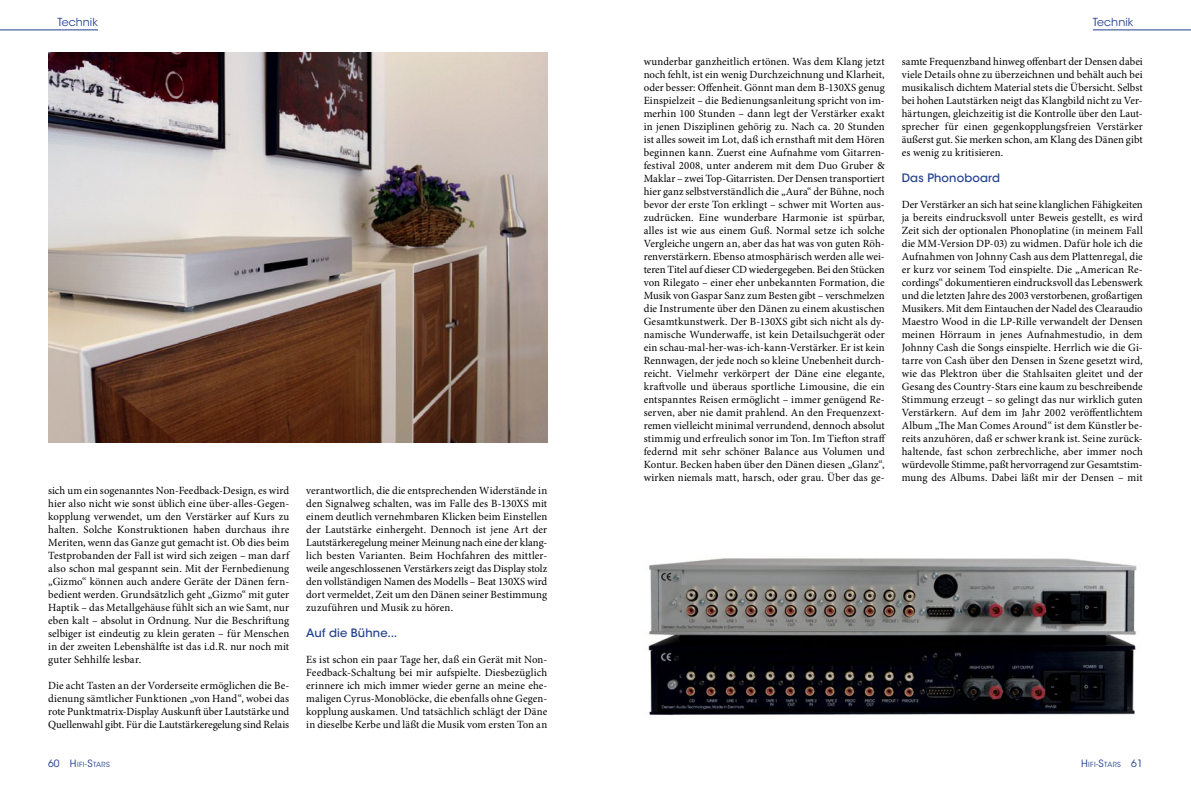
<style>
.page{position:relative;width:1191px;height:794px;background:#fff}
.page>*{position:absolute;margin:0;border:0;box-sizing:border-box;transform-origin:0 0}
.t1{font:500 11.5px "ITC Avant Garde Std";letter-spacing:.01em;color:#224090}
.t2{font:11px/13px "Minion Pro";letter-spacing:.01em;color:#000;text-align:justify}
.t3{font:11px "ITC Avant Garde Std";letter-spacing:.01em;color:#224090}
.t4{font:10px "ITC Avant Garde Std";color:#224090}
.t5{font:7px "ITC Avant Garde Std";letter-spacing:.055em;color:#224090}
.s1{font-size:10px}
.s2{font-size:8px}
</style>
<div class="page">
<hr style="left:0;top:29px;width:98px;height:1px;background:#224090">
<hr style="left:1093px;top:29px;width:98px;height:1px;background:#224090">
<img style="left:48px;top:52px;width:499px;height:390px">
<img style="left:648px;top:558px;width:489px;height:157px">
<p class="t3" style="left:57px;top:15px;width:42px">Technik</p>
<p class="t3" style="left:1093px;top:15px;width:42px">Technik</p>
<p class="t2" style="left:48px;top:484px;width:242px">sich um ein sogenanntes Non-Feedback-Design, es wird hier also nicht wie sonst üblich eine über-alles-Gegen&shy;kopplung verwendet, um den Verstärker auf Kurs zu halten. Solche Konstruktionen haben durchaus ihre Meriten, wenn das Ganze gut gemacht ist. Ob dies beim Testprobanden der Fall ist wird sich zeigen – man darf also schon mal gespannt sein. Mit der Fernbedienung „Gizmo“ können auch andere Geräte der Dänen fern&shy;bedient werden. Grundsätzlich geht „Gizmo“ mit guter Haptik – das Metallgehäuse fühlt sich an wie Samt, nur eben kalt – absolut in Ordnung. Nur die Beschriftung selbiger ist eindeutig zu klein geraten – für Menschen in der zweiten Lebenshälfte ist das i.d.R. nur noch mit guter Sehhilfe lesbar.</p>
<p class="t2" style="left:48px;top:679px;width:242px">Die acht Tasten an der Vorderseite ermöglichen die Be&shy;dienung sämtlicher Funktionen „von Hand“, wobei das rote Punktmatrix-Display Auskunft über Lautstärke und Quellenwahl gibt. Für die Lautstärkeregelung sind Relais</p>
<p class="t2" style="left:306px;top:484px;width:242px">verantwortlich, die die entsprechenden Widerstände in den Signalweg schalten, was im Falle des B-130XS mit einem deutlich vernehmbaren Klicken beim Einstellen der Lautstärke einhergeht. Dennoch ist jene Art der Lautstärkeregelung meiner Meinung nach eine der klang&shy;lich besten Varianten. Beim Hochfahren des mittler&shy;weile angeschlossenen Verstärkers zeigt das Display stolz den vollständigen Namen des Modells – Beat 130XS wird dort vermeldet, Zeit um den Dänen seiner Bestimmung zuzuführen und Musik zu hören.</p>
<p class="t1" style="left:306px;top:626px;width:93px">Auf die Bühne...</p>
<p class="t2" style="left:306px;top:653px;width:242px">Es ist schon ein paar Tage her, daß ein Gerät mit Non-Feedback-Schaltung bei mir aufspielte. Diesbezüglich erinnere ich mich immer wieder gerne an meine ehe&shy;maligen Cyrus-Monoblöcke, die ebenfalls ohne Gegen&shy;kopplung auskamen. Und tatsächlich schlägt der Däne in dieselbe Kerbe und läßt die Musik vom ersten Ton an</p>
<p class="t2" style="left:643px;top:55px;width:243px">wunderbar ganzheitlich ertönen. Was dem Klang jetzt noch fehlt, ist ein wenig Durchzeichnung und Klarheit, oder besser: Offenheit. Gönnt man dem B-130XS genug Einspielzeit – die Bedienungsanleitung spricht von im&shy;merhin 100 Stunden – dann legt der Verstärker exakt in jenen Disziplinen gehörig zu. Nach ca. 20 Stunden ist alles soweit im Lot, daß ich ernsthaft mit dem Hören beginnen kann. Zuerst eine Aufnahme vom Gitarren&shy;festival 2008, unter anderem mit dem Duo Gruber &amp; Maklar – zwei Top-Gitarristen. Der Densen transportiert hier ganz selbstverständlich die „Aura“ der Bühne, noch bevor der erste Ton erklingt – schwer mit Worten aus&shy;zudrücken. Eine wunderbare Harmonie ist spürbar, alles ist wie aus einem Guß. Normal setze ich solche Vergleiche ungern an, aber das hat was von guten Röh&shy;renverstärkern. Ebenso atmosphärisch werden alle wei&shy;teren Titel auf dieser CD wiedergegeben. Bei den Stücken von Rilegato – einer eher unbekannten Formation, die Musik von Gaspar Sanz zum Besten gibt – verschmelzen die Instrumente über den Dänen zu einem akustischen Gesamtkunstwerk. Der B-130XS gibt sich nicht als dy&shy;namische Wunderwaffe, ist kein Detailsuchgerät oder ein schau-mal-her-was-ich-kann-Verstärker. Er ist kein Rennwagen, der jede noch so kleine Unebenheit durch&shy;reicht. Vielmehr verkörpert der Däne eine elegante, kraftvolle und überaus sportliche Limousine, die ein entspanntes Reisen ermöglicht – immer genügend Re&shy;serven, aber nie damit prahlend. An den Frequenzext&shy;remen vielleicht minimal verrundend, dennoch absolut stimmig und erfreulich sonor im Ton. Im Tiefton straff federnd mit sehr schöner Balance aus Volumen und Kontur. Becken haben über den Dänen diesen „Glanz“, wirken niemals matt, harsch, oder grau. Über das ge-</p>
<p class="t2" style="left:901px;top:55px;width:242px">samte Frequenzband hinweg offenbart der Densen dabei viele Details ohne zu überzeichnen und behält auch bei musikalisch dichtem Material stets die Übersicht. Selbst bei hohen Lautstärken neigt das Klangbild nicht zu Ver&shy;härtungen, gleichzeitig ist die Kontrolle über den Laut&shy;sprecher für einen gegenkopplungsfreien Verstärker äußerst gut. Sie merken schon, am Klang des Dänen gibt es wenig zu kritisieren.</p>
<p class="t1" style="left:901px;top:171px;width:100px">Das Phonoboard</p>
<p class="t2" style="left:901px;top:198px;width:242px">Der Verstärker an sich hat seine klanglichen Fähigkeiten ja bereits eindrucksvoll unter Beweis gestellt, es wird Zeit sich der optionalen Phonoplatine (in meinem Fall die MM-Version DP-03) zu widmen. Dafür hole ich die Aufnahmen von Johnny Cash aus dem Plattenregal, die er kurz vor seinem Tod einspielte. Die „American Re&shy;cordings“ dokumentieren eindrucksvoll das Lebenswerk und die letzten Jahre des 2003 verstorbenen, großartigen Musikers. Mit dem Eintauchen der Nadel des Clearaudio Maestro Wood in die LP-Rille verwandelt der Densen meinen Hörraum in jenes Aufnahmestudio, in dem Johnny Cash die Songs einspielte. Herrlich wie die Gi&shy;tarre von Cash über den Densen in Szene gesetzt wird, wie das Plektron über die Stahlsaiten gleitet und der Gesang des Country-Stars eine kaum zu beschreibende Stimmung erzeugt – so gelingt das nur wirklich guten Verstärkern. Auf dem im Jahr 2002 veröffentlichtem Album „The Man Comes Around“ ist dem Künstler be&shy;reits anzuhören, daß er schwer krank ist. Seine zurück&shy;haltende, fast schon zerbrechliche, aber immer noch würdevolle Stimme, paßt hervorragend zur Gesamtstim&shy;mung des Albums. Dabei läßt mir der Densen – mit</p>
<p class="t4" style="left:48px;top:757px;width:13px">60</p>
<p class="t4" style="left:1131px;top:757px;width:13px">61</p>
<p class="t5" style="left:70px;top:760px;width:41px"><span class="s1">H</span>IFI<span class="s2">-</span><span class="s1">S</span>TARS</p>
<p class="t5" style="left:1081px;top:760px;width:41px"><span class="s1">H</span>IFI<span class="s2">-</span><span class="s1">S</span>TARS</p>
</div>
